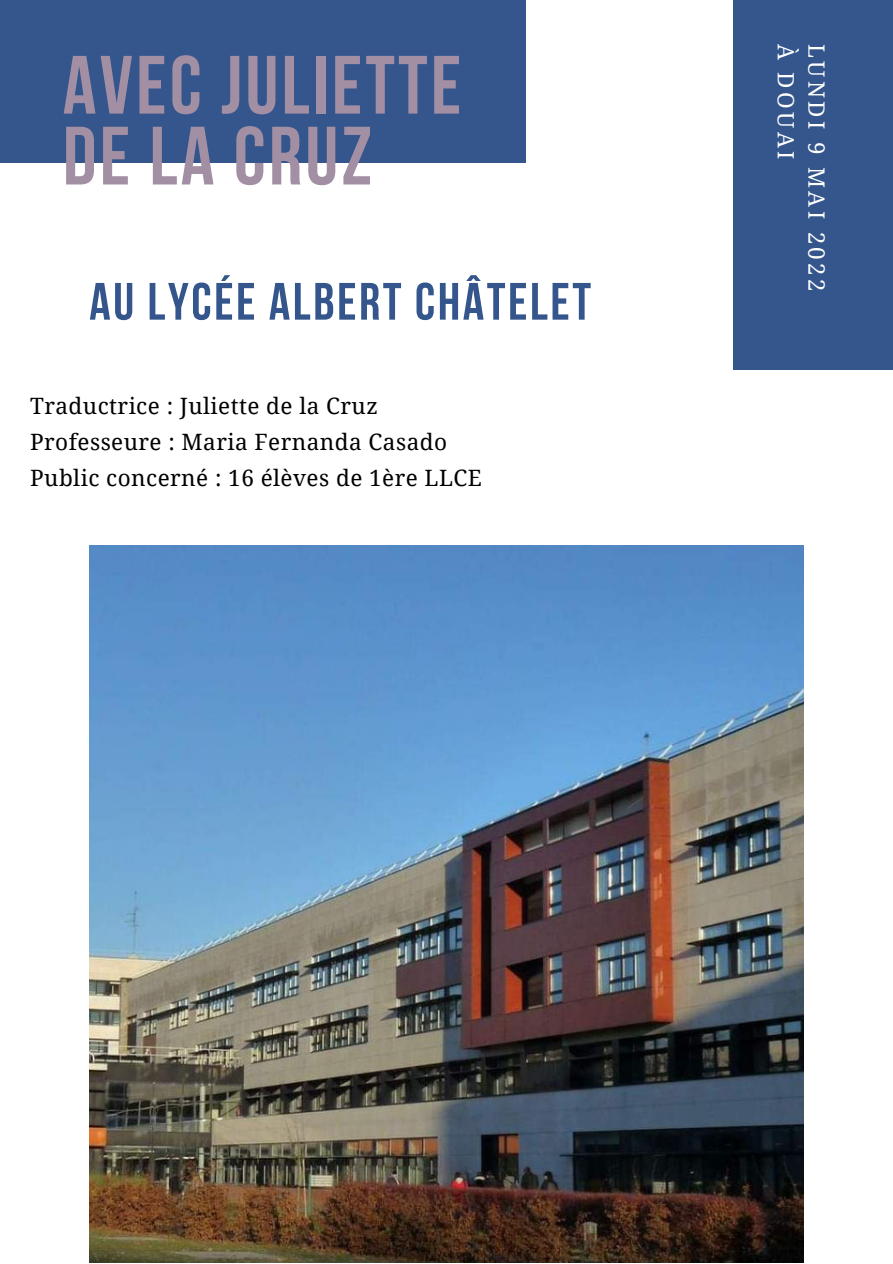
<style>
.page{position:relative;width:893px;height:1264px;background:#fff}
.page>*{position:absolute;margin:0;border:0;box-sizing:border-box;transform-origin:0 0}
.t1{font:700 82.5px/70.8px "Bebas Neue";letter-spacing:.04em;color:#a38fa4}
.t2{font:700 52.5px "Bebas Neue";letter-spacing:.05em;color:#34568c}
.t3{font:22.5px/36px "Noto Serif";letter-spacing:.02em;color:#000}
.t4{font:22.5px "Noto Serif";letter-spacing:.15em;color:#fff}
</style>
<div class="page">
<img style="left:89px;top:546px;width:714px;height:716px">
<div style="left:0;top:0;width:526px;height:162px;background:#34568c"></div>
<div style="left:732px;top:0;width:160px;height:370px;background:#34568c"></div>
<p class="t4" style="left:802px;top:44px;width:117px;rotate:90deg">À DOUAI</p>
<h1 class="t1" style="left:63px;top:58px;width:400px">AVEC JULIETTE<br>DE LA CRUZ</h1>
<p class="t4" style="left:832px;top:44px;width:250px;rotate:90deg">LUNDI 9 MAI 2022</p>
<h2 class="t2" style="left:89px;top:280px;width:503px">AU LYCÉE ALBERT CHÂTELET</h2>
<p class="t3" style="left:30px;top:387px;width:453px">Traductrice : Juliette de la Cruz<br>Professeure : Maria Fernanda Casado<br>Public concerné : 16 élèves de 1ère LLCE</p>
</div>
